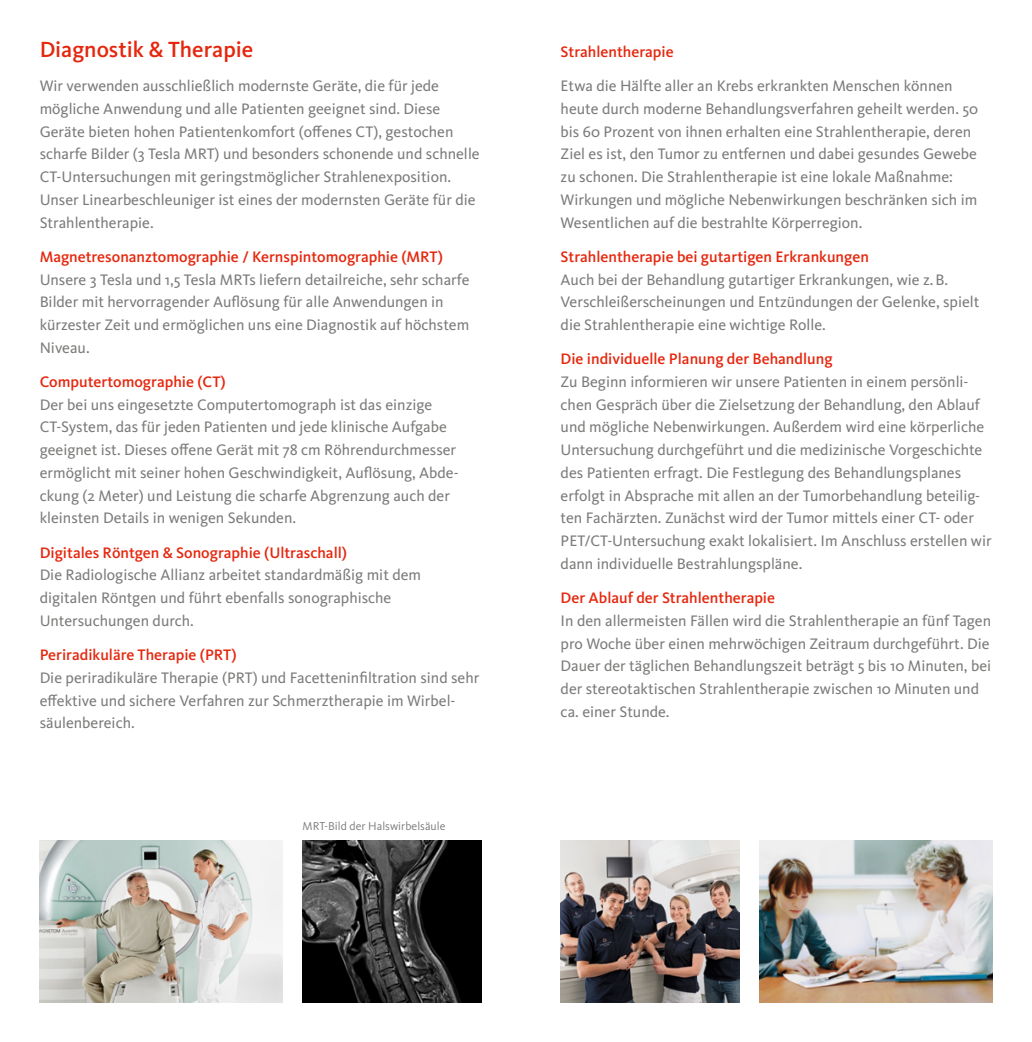
<style>
.page{position:relative;width:1032px;height:1042px;background:#fff}
.page>*{position:absolute;margin:0;border:0;box-sizing:border-box;transform-origin:0 0}
.HL{font:500 22.75px "Kievit OT";color:#e5270e}
.SL_medium_rot_Abstan{font:15.75px/22.8px "Kievit OT";color:#7b7b7a}
.Copy_klein_book{font:15.75px/22.8px "Kievit OT";color:#7b7b7a}
.SL_medium_rot_Abstan-2{font:500 15.75px "Kievit OT";color:#e5270e}
._03_Bildunterschrift{font:11.9px "Kievit OT";color:#7b7b7a}
.s1{font-weight:500;color:#e5270e}
</style>
<div class="page">
<img style="left:40px;top:840px;width:243px;height:162px">
<img style="left:303px;top:840px;width:178px;height:162px">
<img style="left:561px;top:840px;width:178px;height:162px">
<img style="left:759px;top:840px;width:233px;height:162px">
<p class="HL" style="left:40px;top:36px;width:215px">Diagnostik &amp; Therapie</p>
<p class="Copy_klein_book" style="left:40px;top:74px;width:441px">Wir verwenden ausschließlich modernste Geräte, die für jede mögliche Anwendung und alle Patienten geeignet sind. Diese Geräte bieten hohen Patientenkomfort (offenes CT), gestochen scharfe Bilder (3 Tesla MRT) und besonders schonende und schnelle CT-Untersuchungen mit geringstmöglicher Strahlenexposition.<br>Unser Linearbeschleuniger ist eines der modernsten Geräte für die Strahlentherapie.</p>
<p class="SL_medium_rot_Abstan" style="left:40px;top:245px;width:431px"><span class="s1">Magnetresonanztomographie / Kernspintomographie (MRT)<br></span>Unsere 3 Tesla und 1,5 Tesla MRTs liefern detailreiche, sehr scharfe Bilder mit hervorragender Auflösung für alle Anwendungen in kürzester Zeit und ermöglichen uns eine Diagnostik auf höchstem Niveau.</p>
<p class="SL_medium_rot_Abstan" style="left:40px;top:370px;width:420px"><span class="s1">Computertomographie (CT)<br></span>Der bei uns eingesetzte Computertomograph ist das einzige CT-System, das für jeden Patienten und jede klinische Aufgabe geeignet ist. Dieses offene Gerät mit 78 cm Röhrendurchmesser ermöglicht mit seiner hohen Geschwindigkeit, Auflösung, Abde&shy;ckung (2 Meter) und Leistung die scharfe Abgrenzung auch der kleinsten Details in wenigen Sekunden.</p>
<p class="SL_medium_rot_Abstan" style="left:40px;top:541px;width:383px"><span class="s1">Digitales Röntgen &amp; Sonographie (Ultraschall)<br></span>Die Radiologische Allianz arbeitet standardmäßig mit dem digitalen Röntgen und führt ebenfalls sonographische Untersuchungen durch.</p>
<p class="SL_medium_rot_Abstan" style="left:40px;top:643px;width:441px"><span class="s1">Periradikuläre Therapie (PRT)<br></span>Die periradikuläre Therapie (PRT) und Facetteninfiltration sind sehr effektive und sichere Verfahren zur Schmerztherapie im Wirbel&shy;säulenbereich.</p>
<p class="_03_Bildunterschrift" style="left:303px;top:819px;width:144px">MRT-Bild der Halswirbelsäule</p>
<p class="SL_medium_rot_Abstan-2" style="left:561px;top:42px;width:115px">Strahlentherapie</p>
<p class="SL_medium_rot_Abstan" style="left:561px;top:74px;width:419px">Etwa die Hälfte aller an Krebs erkrankten Menschen können heute durch moderne Behandlungsverfahren geheilt werden. 50 bis 60 Prozent von ihnen erhalten eine Strahlentherapie, deren Ziel es ist, den Tumor zu entfernen und dabei gesundes Gewebe zu schonen. Die Strahlentherapie ist eine lokale Maßnahme:<br>Wirkungen und mögliche Nebenwirkungen beschränken sich im Wesentlichen auf die bestrahlte Körperregion.</p>
<p class="SL_medium_rot_Abstan" style="left:561px;top:245px;width:420px"><span class="s1">Strahlentherapie bei gutartigen Erkrankungen<br></span>Auch bei der Behandlung gutartiger Erkrankungen, wie z.B.<br>Verschleißerscheinungen und Entzündungen der Gelenke, spielt die Strahlentherapie eine wichtige Rolle.</p>
<p class="SL_medium_rot_Abstan" style="left:561px;top:347px;width:432px"><span class="s1">Die individuelle Planung der Behandlung<br></span>Zu Beginn informieren wir unsere Patienten in einem persönli&shy;chen Gespräch über die Zielsetzung der Behandlung, den Ablauf und mögliche Nebenwirkungen. Außerdem wird eine körperliche Untersuchung durchgeführt und die medizinische Vorgeschichte des Patienten erfragt. Die Festlegung des Behandlungsplanes erfolgt in Absprache mit allen an der Tumorbehandlung beteilig&shy;ten Fachärzten. Zunächst wird der Tumor mittels einer CT- oder PET/CT-Untersuchung exakt lokalisiert. Im Anschluss erstellen wir dann individuelle Bestrahlungspläne.</p>
<p class="SL_medium_rot_Abstan" style="left:561px;top:586px;width:432px"><span class="s1">Der Ablauf der Strahlentherapie<br></span>In den allermeisten Fällen wird die Strahlentherapie an fünf Tagen pro Woche über einen mehrwöchigen Zeitraum durchgeführt. Die Dauer der täglichen Behandlungszeit beträgt 5 bis 10 Minuten, bei der stereotaktischen Strahlentherapie zwischen 10 Minuten und ca. einer Stunde.</p>
</div>
